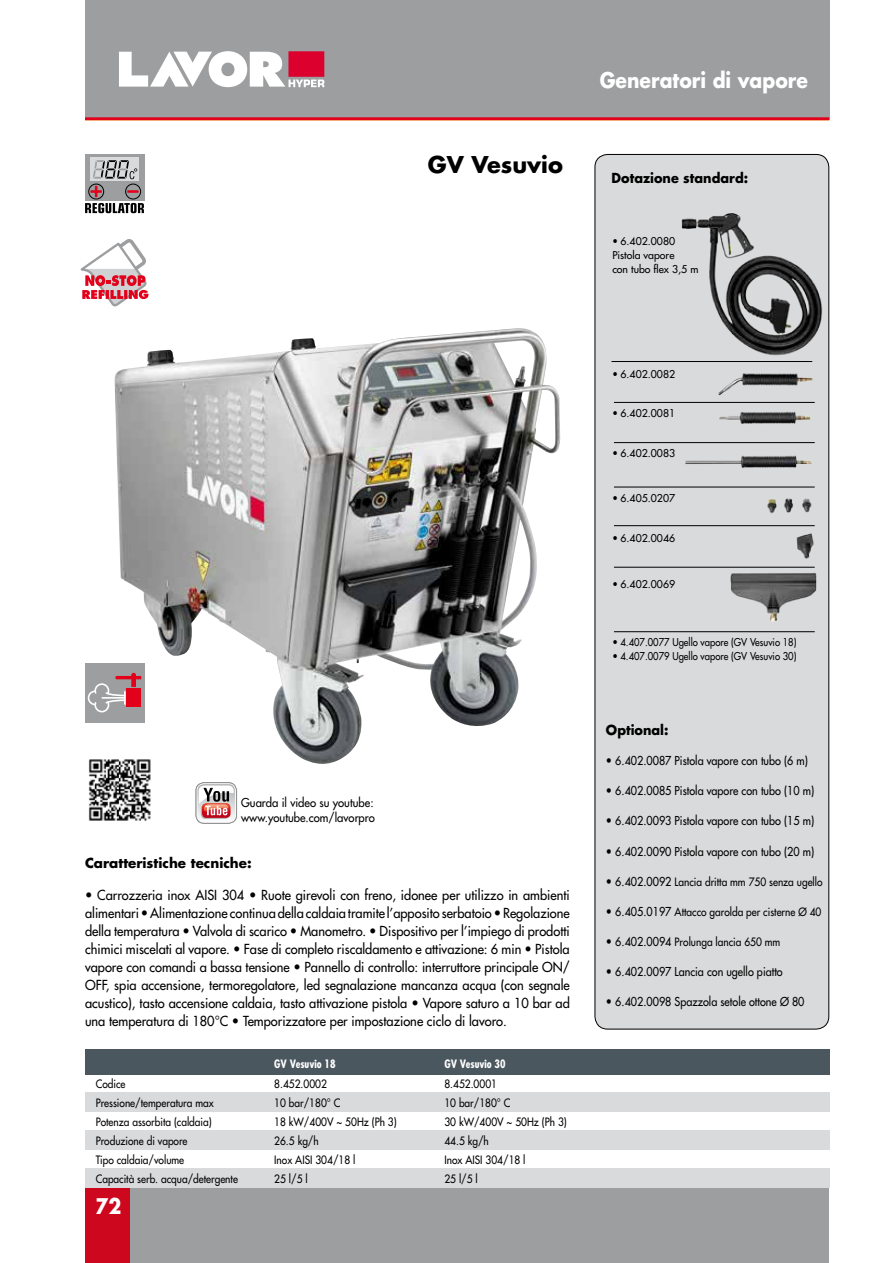
<style>
.page{position:relative;width:893px;height:1263px;background:#fff}
.page>*{position:absolute;margin:0;border:0;box-sizing:border-box;transform-origin:0 0}
.t1{font:700 22.5px "Futura Std";color:#000}
.t2{font:700 21px "Futura Std";color:#fff;scale:.9 1}
.t3{font:500 13.5px/18px "Futura Std";color:#000;text-align:justify;scale:.95 1}
.t4{font:700 13.5px "Futura Std";color:#000;scale:.95 1}
.t5{font:700 13.5px "Futura Std";color:#000}
.t6{font:500 12px "Futura Std";color:#000;scale:.9 1}
.t7{font:500 12px/15px "Futura Std";color:#000;scale:.94 1}
.t8{font:500 11.25px "Futura Std";color:#000;scale:.9 1}
.t9{font:700 condensed 11.25px "Futura Std";color:#fff}
.t10{font:500 10.5px/14.4px "Futura Std";color:#000;scale:.9 1}
.s1{font-size:12px}
</style>
<div class="page">
<div style="left:85px;top:1050px;width:744px;height:25px;background:#4b575f"></div>
<div style="left:85px;top:1092px;width:744px;height:19px;background:#d9dadb"></div>
<div style="left:85px;top:1130px;width:744px;height:20px;background:#d9dadb"></div>
<div style="left:85px;top:1169px;width:744px;height:19px;background:#d9dadb"></div>
<div style="left:85px;top:0;width:744px;height:119px;background:#9c9e9f"></div>
<hr style="left:85px;top:117px;width:744px;height:3px;background:#e2001a">
<div style="left:85px;top:1188px;width:47px;height:75px;background:#cd071e"></div>
<div style="left:131px;top:1188px;width:698px;height:75px;background:#9c9e9f"></div>
<svg style="left:119px;top:51px;width:205px;height:36px"></svg>
<div style="left:595px;top:154px;width:234px;height:875px;background:#d9dadb;border-radius:13px"></div>
<img style="left:115px;top:330px;width:405px;height:434px">
<div style="left:85px;top:663px;width:59px;height:59px;background:#9c9e9f"></div>
<svg style="left:87px;top:673px;width:54px;height:40px"></svg>
<div style="left:85px;top:154px;width:59px;height:47px;background:#9c9e9f"></div>
<div style="left:90px;top:158px;width:49px;height:23px;background:#d9dadb"></div>
<svg style="left:93px;top:160px;width:44px;height:19px"></svg>
<svg style="left:90px;top:186px;width:12px;height:11px"></svg>
<svg style="left:127px;top:190px;width:12px;height:3px"></svg>
<svg style="left:85px;top:203px;width:59px;height:10px"></svg>
<div style="left:89px;top:184px;width:15px;height:15px;border:1px solid #000;border-radius:50%"></div>
<div style="left:125px;top:184px;width:16px;height:15px;border:1px solid #000;border-radius:50%"></div>
<img style="left:88px;top:755px;width:65px;height:66px">
<svg style="left:80px;top:239px;width:69px;height:68px"></svg>
<div style="left:196px;top:782px;width:41px;height:42px;border:1px solid #8c8e8f;border-radius:8px"></div>
<div style="left:196px;top:783px;width:40px;height:40px;border:1px solid #fff;border-radius:7px"></div>
<svg style="left:197px;top:784px;width:39px;height:38px"></svg>
<img style="left:681px;top:208px;width:148px;height:151px">
<hr style="left:611px;top:361px;width:201px;height:1px;background:#000">
<hr style="left:614px;top:402px;width:201px;height:1px;background:#000">
<hr style="left:614px;top:442px;width:201px;height:1px;background:#000">
<hr style="left:614px;top:487px;width:201px;height:1px;background:#000">
<hr style="left:614px;top:525px;width:201px;height:1px;background:#000">
<hr style="left:614px;top:567px;width:201px;height:1px;background:#000">
<hr style="left:614px;top:631px;width:201px;height:1px;background:#000">
<img style="left:767px;top:498px;width:45px;height:16px">
<img style="left:709px;top:373px;width:106px;height:30px">
<img style="left:796px;top:533px;width:18px;height:26px">
<img style="left:719px;top:411px;width:92px;height:13px">
<img style="left:685px;top:455px;width:127px;height:13px">
<img style="left:730px;top:573px;width:87px;height:49px">
<h1 class="t1" style="left:428px;top:149px;width:137px">GV Vesuvio</h1>
<h2 class="t2" style="left:600px;top:66px;width:233px">Generatori di vapore</h2>
<p class="t4" style="left:612px;top:169px;width:145px">Dotazione standard:</p>
<p class="t10" style="left:612px;top:233px;width:97px">• 6.402.0080<br>Pistola vapore<br>con tubo flex 3,5 m</p>
<p class="t7" style="left:241px;top:795px;width:144px">Guarda il video su youtube: www.youtube.com/lavorpro</p>
<p class="t5" style="left:85px;top:854px;width:168px">Caratteristiche tecniche:</p>
<p class="t3" style="left:85px;top:886px;width:512px">• Carrozzeria inox AISI 304 • Ruote girevoli con freno, idonee per utilizzo in ambienti alimentari • Alimentazione continua della caldaia tramite l’apposito serbatoio • Regolazione della temperatura • Valvola di scarico • Manometro. • Dispositivo per l’impiego di prodotti chimici miscelati al vapore. • Fase di completo riscaldamento e attivazione: 6 min • Pistola vapore con comandi a bassa tensione • Pannello di controllo: interruttore principale ON/ OFF, spia accensione, termoregolatore, led segnalazione mancanza acqua (con segnale acustico), tasto accensione caldaia, tasto attivazione pistola • Vapore saturo a 10 bar ad una temperatura di 180°C • Temporizzatore per impostazione ciclo di lavoro.</p>
<p class="t9" style="left:274px;top:1057px;width:63px">GV Vesuvio 18</p>
<p class="t9" style="left:444px;top:1057px;width:63px">GV Vesuvio 30</p>
<p class="t8" style="left:96px;top:1076px;width:35px">Codice</p>
<p class="t8" style="left:274px;top:1076px;width:60px">8.452.0002</p>
<p class="t8" style="left:444px;top:1076px;width:60px">8.452.0001</p>
<p class="t8" style="left:96px;top:1095px;width:133px">Pressione/temperatura max</p>
<p class="t8" style="left:274px;top:1095px;width:75px">10 bar/180° C</p>
<p class="t8" style="left:444px;top:1095px;width:75px">10 bar/180° C</p>
<p class="t8" style="left:96px;top:1114px;width:130px">Potenza assorbita (caldaia)</p>
<p class="t8" style="left:274px;top:1114px;width:138px">18 kW/400V ~ 50Hz (Ph 3)</p>
<p class="t8" style="left:444px;top:1114px;width:138px">30 kW/400V ~ 50Hz (Ph 3)</p>
<p class="t8" style="left:96px;top:1134px;width:104px">Produzione di vapore</p>
<p class="t8" style="left:274px;top:1134px;width:51px">26.5 kg/h</p>
<p class="t8" style="left:444px;top:1134px;width:51px">44.5 kg/h</p>
<p class="t8" style="left:96px;top:1153px;width:100px">Tipo caldaia/volume</p>
<p class="t8" style="left:274px;top:1153px;width:92px">Inox AISI 304/18 l</p>
<p class="t8" style="left:444px;top:1153px;width:92px">Inox AISI 304/18 l</p>
<p class="t8" style="left:96px;top:1172px;width:160px">Capacità serb. acqua/detergente</p>
<p class="t8" style="left:274px;top:1172px;width:39px">25 l/5 l</p>
<p class="t8" style="left:444px;top:1172px;width:39px">25 l/5 l</p>
<h2 class="t2" style="left:95px;top:1192px;width:30px">72</h2>
<p class="t10" style="left:612px;top:367px;width:71px">• 6.402.0082</p>
<p class="t10" style="left:612px;top:406px;width:71px">• 6.402.0081</p>
<p class="t10" style="left:612px;top:446px;width:71px">• 6.402.0083</p>
<p class="t10" style="left:612px;top:491px;width:71px">• 6.405.0207</p>
<p class="t10" style="left:612px;top:531px;width:71px">• 6.402.0046</p>
<p class="t10" style="left:612px;top:577px;width:71px">• 6.402.0069</p>
<p class="t10" style="left:612px;top:635px;width:206px">• 4.407.0077 Ugello vapore (GV Vesuvio 18)</p>
<p class="t10" style="left:612px;top:649px;width:206px">• 4.407.0079 Ugello vapore (GV Vesuvio 30)</p>
<p class="t4" style="left:606px;top:721px;width:67px">Optional:</p>
<p class="t6" style="left:606px;top:753px;width:226px">• 6.402.0087 Pistola vapore con tubo (6 m)</p>
<p class="t6" style="left:606px;top:783px;width:233px">• 6.402.0085 Pistola vapore con tubo (10 m)</p>
<p class="t6" style="left:606px;top:813px;width:233px">• 6.402.0093 Pistola vapore con tubo (15 m)</p>
<p class="t6" style="left:606px;top:843px;width:233px">• 6.402.0090 Pistola vapore con tubo (20 m)</p>
<p class="t8" style="left:606px;top:874px;width:242px"><span class="s1">• 6.402.0092</span> Lancia dritta mm 750 senza ugello</p>
<p class="t8" style="left:606px;top:904px;width:241px"><span class="s1">• 6.405.0197</span> Attacco garolda per cisterne Ø 40</p>
<p class="t8" style="left:606px;top:934px;width:195px"><span class="s1">• 6.402.0094</span> Prolunga lancia 650 mm</p>
<p class="t6" style="left:606px;top:963px;width:198px">• 6.402.0097 Lancia con ugello piatto</p>
<p class="t6" style="left:606px;top:993px;width:222px">• 6.402.0098 Spazzola setole ottone Ø 80</p>
</div>
